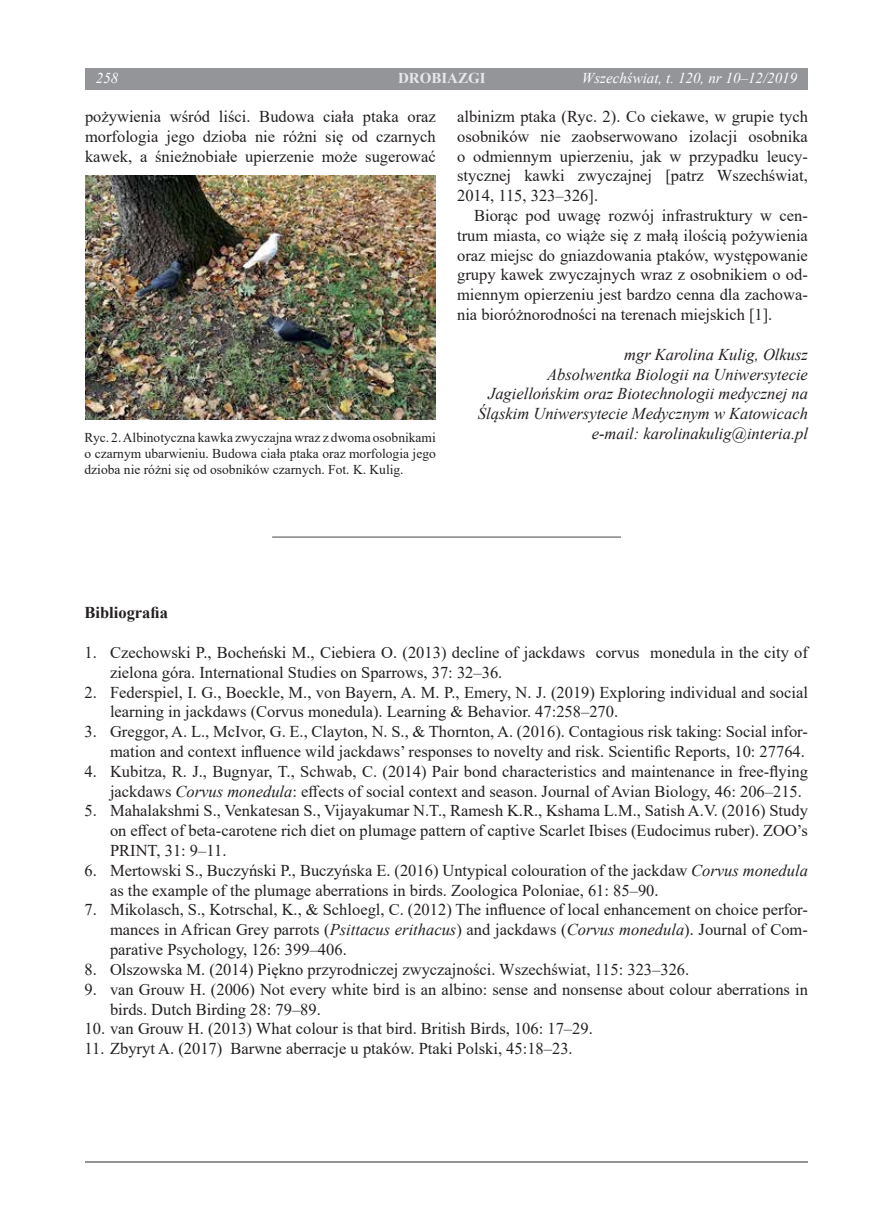
<style>
.page{position:relative;width:893px;height:1225px;background:#fff}
.page>*{position:absolute;margin:0;border:0;box-sizing:border-box;transform-origin:0 0}
.t1{font:16.5px/19.8px "Times New Roman";color:#231f20;text-align:justify}
.t2{font:italic 16.5px/19.8px "Times New Roman";color:#231f20;text-align:right}
.t3{font:700 16.5px "Times New Roman";color:#231f20}
.t4{font:italic 15px "Times New Roman";color:#fff}
.t5{font:700 15px "Times New Roman";color:#e6e7e8}
.t6{font:13.5px/16.2px "Times New Roman";color:#231f20}
.s1{font-style:normal}
.s2{font-style:italic}
</style>
<div class="page">
<hr style="left:85px;top:1161px;width:723px;height:1px;background:#939598">
<img style="left:85px;top:176px;width:351px;height:243px">
<hr style="left:272px;top:537px;width:349px;height:1px;background:#808285">
<div style="left:85px;top:68px;width:723px;height:21px;background:#939598"></div>
<p class="t4" style="left:96px;top:68px;width:24px">258</p>
<p class="t5" style="left:398px;top:67px;width:89px">DROBIAZGI</p>
<p class="t4" style="left:582px;top:68px;width:217px">Wszechświat, t. 120, nr 10<span class="s1">–</span>12/2019</p>
<p class="t1" style="left:85px;top:106px;width:352px">pożywienia wśród liści. Budowa ciała ptaka oraz morfologia jego dzioba nie różni się od czarnych kawek, a śnieżnobiałe upierzenie może sugerować</p>
<p class="t1" style="left:457px;top:106px;width:352px">albinizm ptaka (Ryc. 2). Co ciekawe, w grupie tych osobników nie zaobserwowano izolacji osobnika o odmiennym upierzeniu, jak w przypadku leucy&shy;stycznej kawki zwyczajnej [patrz Wszechświat, 2014, 115, 323–326].</p>
<p class="t1" style="left:457px;top:205px;width:352px;text-indent:17px">Biorąc pod uwagę rozwój infrastruktury w cen&shy;trum miasta, co wiąże się z małą ilością pożywienia oraz miejsc do gniazdowania ptaków, występowanie grupy kawek zwyczajnych wraz z osobnikiem o od&shy;miennym opierzeniu jest bardzo cenna dla zachowa&shy;nia bioróżnorodności na terenach miejskich [1].</p>
<p class="t2" style="left:478px;top:344px;width:331px">mgr Karolina Kulig, Olkusz<br>Absolwentka Biologii na Uniwersytecie Jagiellońskim oraz Biotechnologii medycznej na Śląskim Uniwersytecie Medycznym w Katowicach</p>
<p class="t6" style="left:85px;top:428px;width:353px">Ryc. 2. Albinotyczna kawka zwyczajna wraz z dwoma osobnikami</p>
<p class="t2" style="left:592px;top:423px;width:218px">e-mail: karolinakulig@interia.pl</p>
<p class="t6" style="left:85px;top:445px;width:353px">o czarnym ubarwieniu. Budowa ciała ptaka oraz morfologia jego dzioba nie różni się od osobników czarnych. Fot. K. Kulig.</p>
<p class="t3" style="left:85px;top:601px;width:85px">Bibliografia</p>
<p class="t1" style="left:110px;top:642px;width:699px;text-indent:-26px">1. Czechowski P., Bocheński M., Ciebiera O. (2013) decline of jackdaws corvus monedula in the city of zielona góra. International Studies on Sparrows, 37: 32–36.</p>
<p class="t1" style="left:110px;top:681px;width:699px;text-indent:-26px">2. Federspiel, I. G., Boeckle, M., von Bayern, A. M. P., Emery, N. J. (2019) Exploring individual and social learning in jackdaws (Corvus monedula). Learning &amp; Behavior. 47:258–270.</p>
<p class="t1" style="left:85px;top:721px;width:725px;text-align:right">3. Greggor, A. L., McIvor, G. E., Clayton, N. S., &amp; Thornton, A. (2016). Contagious risk taking: Social infor&shy;mation and context influence wild jackdaws’ responses to novelty and risk. Scientific Reports, 10: 27764.</p>
<p class="t1" style="left:110px;top:761px;width:699px;text-indent:-26px">4. Kubitza, R. J., Bugnyar, T., Schwab, C. (2014) Pair bond characteristics and maintenance in free-flying jackdaws <span class="s2">Corvus monedula</span>: effects of social context and season. Journal of Avian Biology, 46: 206–215.</p>
<p class="t1" style="left:110px;top:800px;width:699px;text-indent:-26px">5. Mahalakshmi S., Venkatesan S., Vijayakumar N.T., Ramesh K.R., Kshama L.M., Satish A.V. (2016) Study on effect of beta-carotene rich diet on plumage pattern of captive Scarlet Ibises (Eudocimus ruber). ZOO’s PRINT, 31: 9–11.</p>
<p class="t1" style="left:110px;top:860px;width:699px;text-indent:-26px">6. Mertowski S., Buczyński P., Buczyńska E. (2016) Untypical colouration of the jackdaw <span class="s2">Corvus monedula </span>as the example of the plumage aberrations in birds. Zoologica Poloniae, 61: 85–90.</p>
<p class="t1" style="left:110px;top:899px;width:699px;text-indent:-26px">7. Mikolasch, S., Kotrschal, K., &amp; Schloegl, C. (2012) The influence of local enhancement on choice perfor&shy;mances in African Grey parrots (<span class="s2">Psittacus erithacus</span>) and jackdaws (<span class="s2">Corvus monedula</span>). Journal of Com&shy;parative Psychology, 126: 399–406.</p>
<p class="t1" style="left:85px;top:959px;width:606px">8. Olszowska M. (2014) Piękno przyrodniczej zwyczajności. Wszechświat, 115: 323–326.</p>
<p class="t1" style="left:110px;top:978px;width:699px;text-indent:-26px">9. van Grouw H. (2006) Not every white bird is an albino: sense and nonsense about colour aberrations in birds. Dutch Birding 28: 79–89.</p>
<p class="t1" style="left:85px;top:1018px;width:510px">10. van Grouw H. (2013) What colour is that bird. British Birds, 106: 17–29.</p>
<p class="t1" style="left:85px;top:1038px;width:490px">11. Zbyryt A. (2017) Barwne aberracje u ptaków. Ptaki Polski, 45:18–23.</p>
</div>
